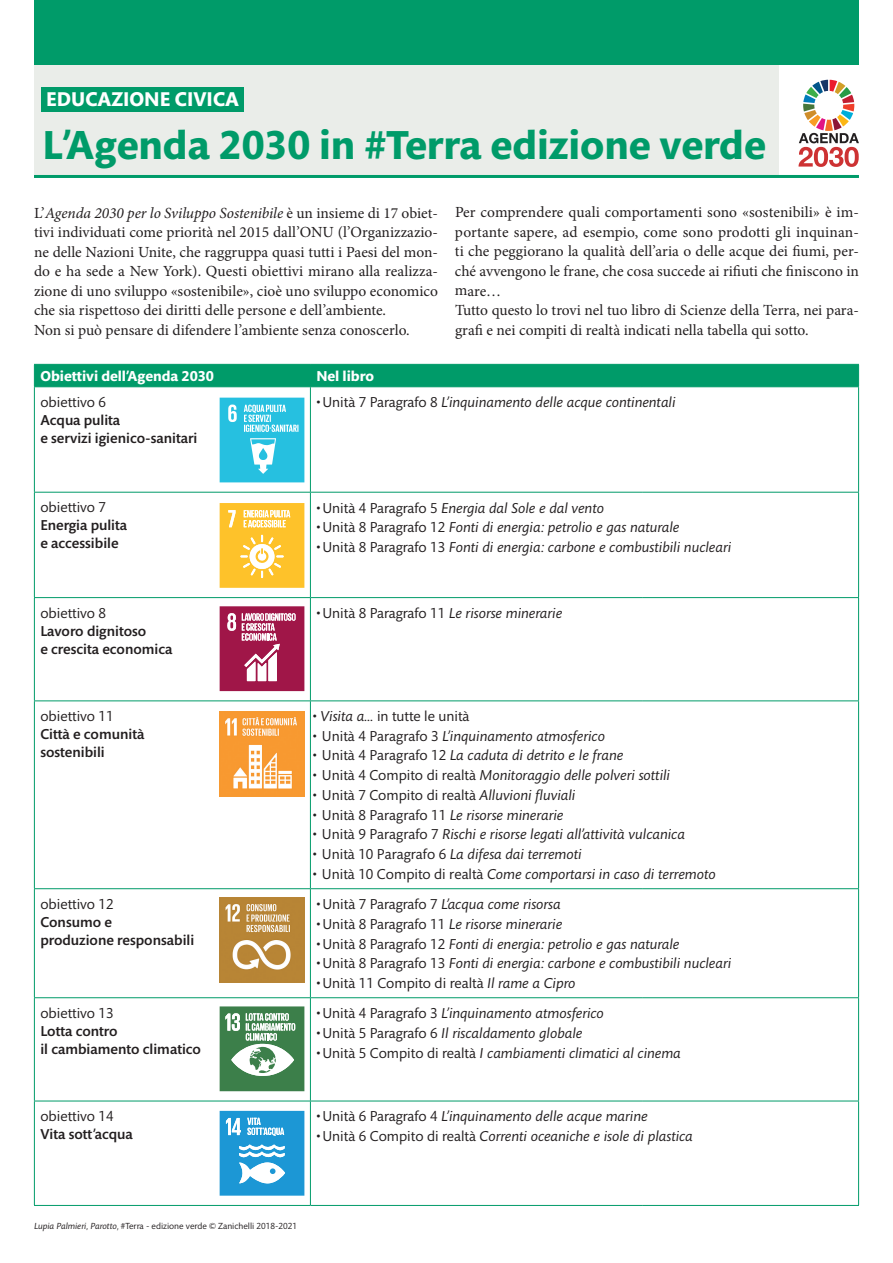
<style>
.page{position:relative;width:893px;height:1263px;background:#fff}
.page>*{position:absolute;margin:0;border:0;box-sizing:border-box;transform-origin:0 0}
.t1{font:700 41.25px "Mundo Sans Pro";color:#009b69}
.t2{font:700 20.25px "Mundo Sans Pro";color:#fff}
.t3{font:15.45px/19.5px "Minion Pro";color:#231f20}
.t4{font:italic 14.7px "Mundo Sans Pro";color:#231f20}
.t5{font:14.7px "Mundo Sans Pro";color:#231f20}
.t6{font:500 14.7px/18px "Mundo Sans Pro";color:#231f20}
.t7{font:700 14.7px "Mundo Sans Pro";color:#fff}
.t8{font:9px "Mundo Sans Pro";color:#231f20}
.s1{font-style:italic}
.s2{font-style:normal}
</style>
<div class="page">
<div style="left:34px;top:65px;width:745px;height:113px;background:#eaede9"></div>
<hr style="left:34px;top:175px;width:825px;height:3px;background:#009b69">
<svg style="left:798px;top:80px;width:61px;height:87px"></svg>
<div style="left:34px;top:364px;width:825px;height:22px;background:#009b69"></div>
<hr style="left:34px;top:386px;width:276px;height:1px;background:#009b69">
<hr style="left:34px;top:387px;width:1px;height:105px;background:#009b69">
<hr style="left:310px;top:386px;width:332px;height:1px;background:#009b69">
<hr style="left:310px;top:387px;width:1px;height:105px;background:#009b69">
<hr style="left:642px;top:386px;width:217px;height:1px;background:#009b69">
<hr style="left:858px;top:387px;width:1px;height:105px;background:#009b69">
<hr style="left:34px;top:492px;width:276px;height:1px;background:#009b69">
<hr style="left:34px;top:493px;width:1px;height:104px;background:#009b69">
<hr style="left:310px;top:492px;width:332px;height:1px;background:#009b69">
<hr style="left:310px;top:493px;width:1px;height:104px;background:#009b69">
<hr style="left:642px;top:492px;width:217px;height:1px;background:#009b69">
<hr style="left:858px;top:493px;width:1px;height:104px;background:#009b69">
<hr style="left:34px;top:597px;width:276px;height:1px;background:#009b69">
<hr style="left:34px;top:598px;width:1px;height:102px;background:#009b69">
<hr style="left:310px;top:597px;width:332px;height:1px;background:#009b69">
<hr style="left:310px;top:598px;width:1px;height:102px;background:#009b69">
<hr style="left:642px;top:597px;width:217px;height:1px;background:#009b69">
<hr style="left:858px;top:598px;width:1px;height:102px;background:#009b69">
<hr style="left:34px;top:700px;width:276px;height:1px;background:#009b69">
<hr style="left:34px;top:701px;width:1px;height:187px;background:#009b69">
<hr style="left:310px;top:700px;width:332px;height:1px;background:#009b69">
<hr style="left:310px;top:701px;width:1px;height:187px;background:#009b69">
<hr style="left:642px;top:700px;width:217px;height:1px;background:#009b69">
<hr style="left:858px;top:701px;width:1px;height:187px;background:#009b69">
<hr style="left:34px;top:888px;width:276px;height:1px;background:#009b69">
<hr style="left:34px;top:889px;width:1px;height:108px;background:#009b69">
<hr style="left:310px;top:888px;width:332px;height:1px;background:#009b69">
<hr style="left:310px;top:889px;width:1px;height:108px;background:#009b69">
<hr style="left:642px;top:888px;width:217px;height:1px;background:#009b69">
<hr style="left:858px;top:889px;width:1px;height:108px;background:#009b69">
<hr style="left:34px;top:997px;width:276px;height:1px;background:#009b69">
<hr style="left:34px;top:998px;width:1px;height:103px;background:#009b69">
<hr style="left:310px;top:997px;width:332px;height:1px;background:#009b69">
<hr style="left:310px;top:998px;width:1px;height:103px;background:#009b69">
<hr style="left:642px;top:997px;width:217px;height:1px;background:#009b69">
<hr style="left:858px;top:998px;width:1px;height:103px;background:#009b69">
<hr style="left:34px;top:1101px;width:276px;height:1px;background:#009b69">
<hr style="left:34px;top:1101px;width:1px;height:104px;background:#009b69">
<hr style="left:310px;top:1101px;width:332px;height:1px;background:#009b69">
<hr style="left:310px;top:1101px;width:1px;height:104px;background:#009b69">
<hr style="left:642px;top:1101px;width:217px;height:1px;background:#009b69">
<hr style="left:858px;top:1101px;width:1px;height:104px;background:#009b69">
<hr style="left:34px;top:1205px;width:276px;height:1px;background:#009b69">
<hr style="left:310px;top:1205px;width:332px;height:1px;background:#009b69">
<hr style="left:642px;top:1205px;width:217px;height:1px;background:#009b69">
<svg style="left:220px;top:398px;width:84px;height:84px;background:#46c9e4"></svg>
<svg style="left:220px;top:503px;width:84px;height:85px;background:#fecb4b"></svg>
<svg style="left:220px;top:606px;width:84px;height:85px;background:#b3456d"></svg>
<img style="left:220px;top:712px;width:84px;height:84px">
<img style="left:220px;top:897px;width:84px;height:85px">
<svg style="left:220px;top:1006px;width:84px;height:85px"></svg>
<svg style="left:220px;top:1111px;width:84px;height:85px;background:#47aadc"></svg>
<div style="left:41px;top:87px;width:203px;height:25px;background:#009b69"></div>
<div style="left:34px;top:0;width:825px;height:65px;background:#009b69"></div>
<h2 class="t2" style="left:46px;top:87px;width:194px">EDUCAZIONE CIVICA</h2>
<h1 class="t1" style="left:43px;top:121px;width:725px">L’Agenda 2030 in #Terra edizione verde</h1>
<p class="t3" style="left:34px;top:203px;width:405px">L’<span class="s1">Agenda 2030 per lo Sviluppo Sostenibile</span> è un insieme di 17 obiet&shy;tivi individuati come priorità nel 2015 dall’ONU (l’Organizzazio&shy;ne delle Nazioni Unite, che raggruppa quasi tutti i Paesi del mon&shy;do e ha sede a New York). Questi obiettivi mirano alla realizza&shy;zione di uno sviluppo «sostenibile», cioè uno sviluppo economico che sia rispettoso dei diritti delle persone e dell’ambiente.<br>Non si può pensare di difendere l’ambiente senza conoscerlo.</p>
<p class="t3" style="left:455px;top:203px;width:405px">Per comprendere quali comportamenti sono «sostenibili» è im&shy;portante sapere, ad esempio, come sono prodotti gli inquinan&shy;ti che peggiorano la qualità dell’aria o delle acque dei fiumi, per&shy;ché avvengono le frane, che cosa succede ai rifiuti che finiscono in mare…<br>Tutto questo lo trovi nel tuo libro di Scienze della Terra, nei para&shy;grafi e nei compiti di realtà indicati nella tabella qui sotto.</p>
<p class="t7" style="left:40px;top:367px;width:175px">Obiettivi dell’Agenda 2030</p>
<p class="t7" style="left:316px;top:367px;width:59px">Nel libro</p>
<p class="t5" style="left:40px;top:394px;width:67px">obiettivo 6</p>
<p class="t6" style="left:40px;top:411px;width:159px">Acqua pulita<br>e servizi igienico-sanitari</p>
<p class="t4" style="left:316px;top:394px;width:361px"><span class="s2">• Unità 7 Paragrafo 8</span> L’inquinamento delle acque continentali</p>
<p class="t5" style="left:40px;top:499px;width:67px">obiettivo 7</p>
<p class="t6" style="left:40px;top:517px;width:88px">Energia pulita e accessibile</p>
<p class="t5" style="left:40px;top:604px;width:67px">obiettivo 8</p>
<p class="t6" style="left:40px;top:622px;width:134px">Lavoro dignitoso<br>e crescita economica</p>
<p class="t5" style="left:40px;top:708px;width:75px">obiettivo 11</p>
<p class="t6" style="left:40px;top:725px;width:105px">Città e comunità sostenibili</p>
<p class="t5" style="left:40px;top:895px;width:75px">obiettivo 12</p>
<p class="t6" style="left:40px;top:913px;width:155px">Consumo e<br>produzione responsabili</p>
<p class="t5" style="left:40px;top:1004px;width:75px">obiettivo 13</p>
<p class="t6" style="left:40px;top:1022px;width:162px">Lotta contro<br>il cambiamento climatico</p>
<p class="t5" style="left:40px;top:1108px;width:75px">obiettivo 14</p>
<p class="t6" style="left:40px;top:1125px;width:94px">Vita sott’acqua</p>
<p class="t4" style="left:316px;top:499px;width:289px"><span class="s2">• Unità 4 Paragrafo 5</span> Energia dal Sole e dal vento</p>
<p class="t4" style="left:316px;top:519px;width:364px"><span class="s2">•Unità 8 Paragrafo 12</span> Fonti di energia: petrolio e gas naturale</p>
<p class="t4" style="left:316px;top:538px;width:416px"><span class="s2">•Unità 8 Paragrafo 13</span> Fonti di energia: carbone e combustibili nucleari</p>
<p class="t5" style="left:316px;top:605px;width:247px">• Unità 8 Paragrafo 11 <span class="s1">Le risorse minerarie</span></p>
<p class="t5" style="left:313px;top:708px;width:158px">• <span class="s1">Visita a...</span> in tutte le unità</p>
<p class="t4" style="left:313px;top:727px;width:294px"><span class="s2">• Unità 4 Paragrafo 3</span> L’inquinamento atmosferico</p>
<p class="t4" style="left:313px;top:747px;width:312px"><span class="s2">• Unità 4 Paragrafo 12</span> La caduta di detrito e le frane</p>
<p class="t4" style="left:313px;top:767px;width:359px"><span class="s2">• Unità 4 Compito di realtà</span> Monitoraggio delle polveri sottili</p>
<p class="t5" style="left:313px;top:786px;width:264px">• Unità 7 Compito di realtà <span class="s1">Alluvioni fluviali</span></p>
<p class="t5" style="left:313px;top:806px;width:252px">• Unità 8 Paragrafo 11 <span class="s1">Le risorse minerarie</span></p>
<p class="t4" style="left:313px;top:826px;width:374px"><span class="s2">• Unità 9 Paragrafo 7</span> Rischi e risorse legati all’attività vulcanica</p>
<p class="t4" style="left:313px;top:845px;width:270px"><span class="s2">• Unità 10 Paragrafo 6</span> La difesa dai terremoti</p>
<p class="t4" style="left:313px;top:865px;width:405px"><span class="s2">• Unità 10 Compito di realtà</span> Come comportarsi in caso di terremoto</p>
<p class="t4" style="left:316px;top:895px;width:246px"><span class="s2">• Unità 7 Paragrafo 7</span> L’acqua come risorsa</p>
<p class="t5" style="left:316px;top:915px;width:247px">•Unità 8 Paragrafo 11 <span class="s1">Le risorse minerarie</span></p>
<p class="t4" style="left:316px;top:935px;width:364px"><span class="s2">•Unità 8 Paragrafo 12</span> Fonti di energia: petrolio e gas naturale</p>
<p class="t4" style="left:316px;top:955px;width:416px"><span class="s2">•Unità 8 Paragrafo 13</span> Fonti di energia: carbone e combustibili nucleari</p>
<p class="t5" style="left:316px;top:974px;width:261px">•Unità 11 Compito di realtà <span class="s1">Il rame a Cipro</span></p>
<p class="t4" style="left:316px;top:1004px;width:289px"><span class="s2">• Unità 4 Paragrafo 3</span> L’inquinamento atmosferico</p>
<p class="t4" style="left:316px;top:1024px;width:267px"><span class="s2">•Unità 5 Paragrafo 6</span> Il riscaldamento globale</p>
<p class="t4" style="left:316px;top:1044px;width:366px"><span class="s2">•Unità 5 Compito di realtà</span> I cambiamenti climatici al cinema</p>
<p class="t4" style="left:316px;top:1108px;width:333px"><span class="s2">• Unità 6 Paragrafo 4</span> L’inquinamento delle acque marine</p>
<p class="t4" style="left:316px;top:1127px;width:378px"><span class="s2">•Unità 6 Compito di realtà</span> Correnti oceaniche e isole di plastica</p>
<p class="t8" style="left:34px;top:1221px;width:265px"><span class="s1">Lupia Palmieri, Parotto</span>, #Terra - edizione verde © Zanichelli 2018-2021</p>
</div>
